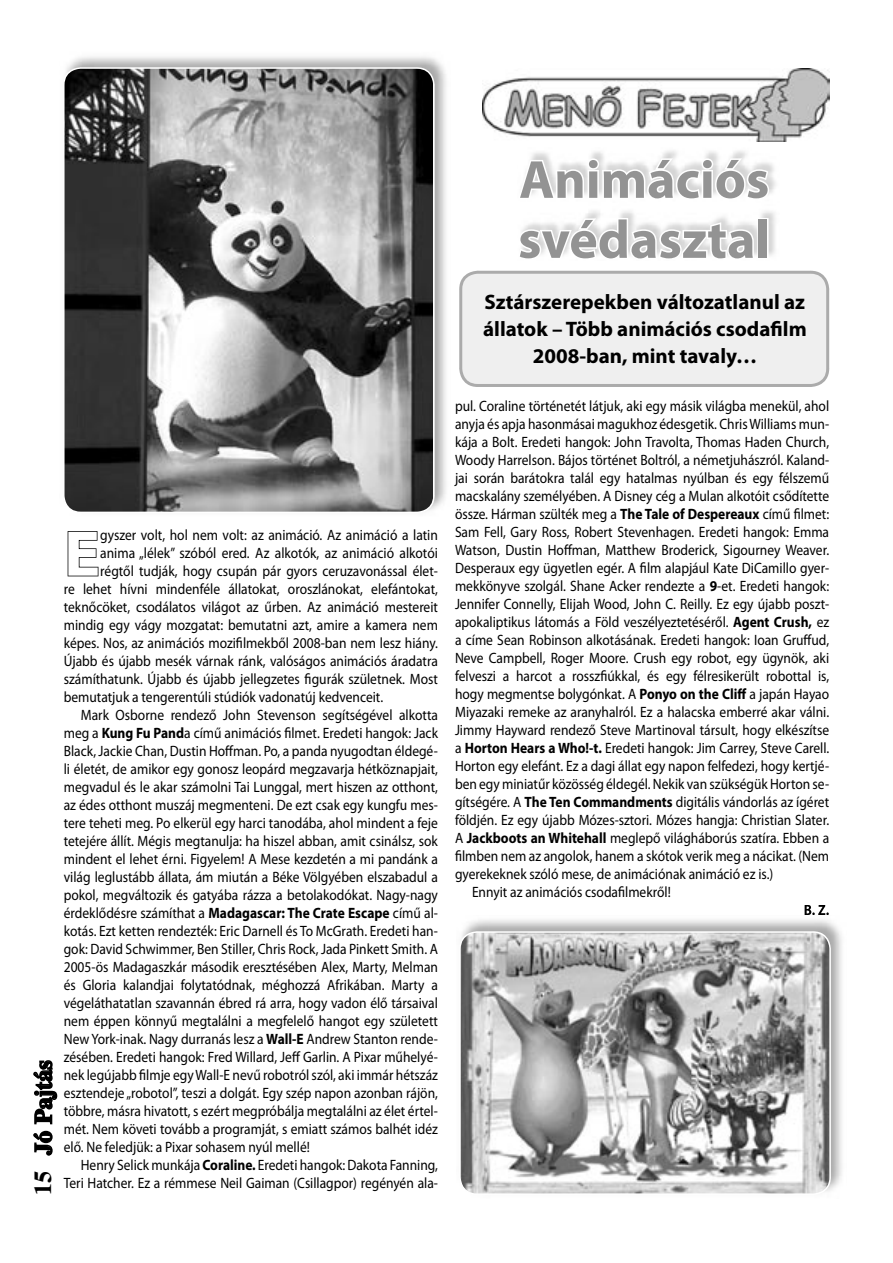
<style>
.page{position:relative;width:893px;height:1263px;background:#fff}
.page>*{position:absolute;margin:0;border:0;box-sizing:border-box;transform-origin:0 0}
.t1{font:700 64.95px "Myriad Pro";color:#fff;scale:1.05 1}
.t2{font:700 54px/60px "Myriad Pro";color:#939393}
.t3{font:700 24px "CG Times";color:#000}
.t4{font:700 21px/27px "Myriad Pro";color:#000;text-align:center}
.t5{font:15px "Myriad Pro";color:#000;scale:.9 1}
.s1{font-weight:700}
</style>
<div class="page">
<svg style="left:33px;top:1060px;width:25px;height:96px"></svg>
<img style="left:482px;top:68px;width:347px;height:73px">
<svg style="left:67px;top:531px;width:32px;height:46px"></svg>
<svg style="left:805px;top:905px;width:24px;height:10px"></svg>
<svg style="left:519px;top:156px;width:252px;height:45px"></svg>
<svg style="left:519px;top:216px;width:237px;height:42px"></svg>
<div style="left:757px;top:218px;width:12px;height:41px;border:3px solid #fff"></div>
<svg style="left:459px;top:271px;width:370px;height:116px"></svg>
<img style="left:68px;top:57px;width:378px;height:451px">
<svg style="left:64px;top:67px;width:371px;height:445px;background:#767676"></svg>
<img style="left:464px;top:920px;width:378px;height:270px">
<svg style="left:460px;top:931px;width:371px;height:263px;background:#adadad"></svg>
<h1 class="t1" style="left:64px;top:517px;width:36px">E</h1>
<p class="t5" style="left:100px;top:526px;width:377px">gyszer volt, hol nem volt: az animáció. Az animáció a latin</p>
<p class="t5" style="left:100px;top:544px;width:377px">anima „lélek” szóból ered. Az alkotók, az animáció alkotói</p>
<p class="t5" style="left:100px;top:562px;width:377px">régtől tudják, hogy csupán pár gyors ceruzavonással élet-</p>
<p class="t5" style="left:64px;top:580px;width:417px">re lehet hívni mindenféle állatokat, oroszlánokat, elefántokat,</p>
<p class="t5" style="left:64px;top:598px;width:417px">teknőcöket, csodálatos világot az űrben. Az animáció mestereit</p>
<p class="t5" style="left:64px;top:616px;width:417px">mindig egy vágy mozgatat: bemutatni azt, amire a kamera nem</p>
<p class="t5" style="left:64px;top:634px;width:417px">képes. Nos, az animációs mozifilmekből 2008-ban nem lesz hiány.</p>
<p class="t5" style="left:64px;top:652px;width:417px">Újabb és újabb mesék várnak ránk, valóságos animációs áradatra</p>
<p class="t5" style="left:64px;top:670px;width:417px">számíthatunk. Újabb és újabb jellegzetes figurák születnek. Most</p>
<p class="t5" style="left:64px;top:688px;width:356px">bemutatjuk a tengerentúli stúdiók vadonatúj kedvenceit.</p>
<p class="t5" style="left:81px;top:706px;width:398px">Mark Osborne rendező John Stevenson segítségével alkotta</p>
<p class="t5" style="left:64px;top:724px;width:417px">meg a <span class="s1">Kung Fu Pand</span>a című animációs filmet. Eredeti hangok: Jack</p>
<p class="t5" style="left:64px;top:742px;width:417px">Black, Jackie Chan, Dustin Hoffman. Po, a panda nyugodtan éldegé-</p>
<p class="t5" style="left:64px;top:760px;width:417px">li életét, de amikor egy gonosz leopárd megzavarja hétköznapjait,</p>
<p class="t5" style="left:64px;top:778px;width:417px">megvadul és le akar számolni Tai Lunggal, mert hiszen az otthont,</p>
<p class="t5" style="left:64px;top:796px;width:417px">az édes otthont muszáj megmenteni. De ezt csak egy kungfu mes-</p>
<p class="t5" style="left:64px;top:814px;width:417px">tere teheti meg. Po elkerül egy harci tanodába, ahol mindent a feje</p>
<p class="t5" style="left:64px;top:832px;width:417px">tetejére állít. Mégis megtanulja: ha hiszel abban, amit csinálsz, sok</p>
<p class="t5" style="left:64px;top:850px;width:417px">mindent el lehet érni. Figyelem! A Mese kezdetén a mi pandánk a</p>
<p class="t5" style="left:64px;top:868px;width:417px">világ leglustább állata, ám miután a Béke Völgyében elszabadul a</p>
<p class="t5" style="left:64px;top:886px;width:417px">pokol, megváltozik és gatyába rázza a betolakodókat. Nagy-nagy</p>
<p class="t5" style="left:64px;top:904px;width:417px">érdeklődésre számíthat a <span class="s1">Madagascar: The Crate Escape</span> című al-</p>
<p class="t5" style="left:64px;top:922px;width:417px">kotás. Ezt ketten rendezték: Eric Darnell és To McGrath. Eredeti han-</p>
<p class="t5" style="left:64px;top:940px;width:417px">gok: David Schwimmer, Ben Stiller, Chris Rock, Jada Pinkett Smith. A</p>
<p class="t5" style="left:64px;top:958px;width:417px">2005-ös Madagaszkár második eresztésében Alex, Marty, Melman</p>
<p class="t5" style="left:64px;top:976px;width:417px">és Gloria kalandjai folytatódnak, méghozzá Afrikában. Marty a</p>
<p class="t5" style="left:64px;top:994px;width:417px">végeláthatatlan szavannán ébred rá arra, hogy vadon élő társaival</p>
<p class="t5" style="left:64px;top:1012px;width:417px">nem éppen könnyű megtalálni a megfelelő hangot egy született</p>
<p class="t5" style="left:64px;top:1030px;width:417px">New York-inak. Nagy durranás lesz a <span class="s1">Wall-E</span> Andrew Stanton rende-</p>
<p class="t5" style="left:64px;top:1048px;width:417px">zésében. Eredeti hangok: Fred Willard, Jeff Garlin. A Pixar műhelyé-</p>
<p class="t5" style="left:64px;top:1066px;width:417px">nek legújabb filmje egy Wall-E nevű robotról szól, aki immár hétszáz</p>
<p class="t5" style="left:64px;top:1084px;width:417px">esztendeje „robotol”, teszi a dolgát. Egy szép napon azonban rájön,</p>
<p class="t5" style="left:64px;top:1102px;width:417px">többre, másra hivatott, s ezért megpróbálja megtalálni az élet értel-</p>
<p class="t5" style="left:64px;top:1120px;width:417px">mét. Nem követi tovább a programját, s emiatt számos balhét idéz</p>
<p class="t5" style="left:64px;top:1138px;width:275px">elő. Ne feledjük: a Pixar sohasem nyúl mellé!</p>
<p class="t5" style="left:81px;top:1156px;width:398px">Henry Selick munkája <span class="s1">Coraline.</span> Eredeti hangok: Dakota Fanning,</p>
<p class="t5" style="left:64px;top:1174px;width:417px">Teri Hatcher. Ez a rémmese Neil Gaiman (Csillagpor) regényén ala-</p>
<h3 class="t3" style="left:29px;top:1154px;width:96px;rotate:-90deg">Jó Pajtás</h3>
<h3 class="t3" style="left:28px;top:1195px;width:25px;rotate:-90deg">15</h3>
<h2 class="t2" style="left:518px;top:150px;width:254px">Animációs svédasztal</h2>
<h3 class="t4" style="left:483px;top:289px;width:325px">Sztárszerepekben változatlanul az állatok – Több animációs csodafilm<br>2008-ban, mint tavaly…</h3>
<p class="t5" style="left:455px;top:398px;width:417px">pul. Coraline történetét látjuk, aki egy másik világba menekül, ahol</p>
<p class="t5" style="left:455px;top:416px;width:417px">anyja és apja hasonmásai magukhoz édesgetik. Chris Williams mun-</p>
<p class="t5" style="left:455px;top:434px;width:417px">kája a Bolt. Eredeti hangok: John Travolta, Thomas Haden Church,</p>
<p class="t5" style="left:455px;top:452px;width:417px">Woody Harrelson. Bájos történet Boltról, a németjuhászról. Kaland-</p>
<p class="t5" style="left:455px;top:470px;width:417px">jai során barátokra talál egy hatalmas nyúlban és egy félszemű</p>
<p class="t5" style="left:455px;top:488px;width:417px">macskalány személyében. A Disney cég a Mulan alkotóit csődítette</p>
<p class="t5" style="left:455px;top:506px;width:417px">össze. Hárman szülték meg a <span class="s1">The Tale of Despereaux</span> című filmet:</p>
<p class="t5" style="left:455px;top:524px;width:417px">Sam Fell, Gary Ross, Robert Stevenhagen. Eredeti hangok: Emma</p>
<p class="t5" style="left:455px;top:542px;width:417px">Watson, Dustin Hoffman, Matthew Broderick, Sigourney Weaver.</p>
<p class="t5" style="left:455px;top:560px;width:417px">Desperaux egy ügyetlen egér. A film alapjául Kate DiCamillo gyer-</p>
<p class="t5" style="left:455px;top:578px;width:417px">mekkönyve szolgál. Shane Acker rendezte a <span class="s1">9</span>-et. Eredeti hangok:</p>
<p class="t5" style="left:455px;top:596px;width:417px">Jennifer Connelly, Elijah Wood, John C. Reilly. Ez egy újabb poszt-</p>
<p class="t5" style="left:455px;top:614px;width:417px">apokaliptikus látomás a Föld veszélyeztetéséről. <span class="s1">Agent Crush,</span> ez</p>
<p class="t5" style="left:455px;top:632px;width:417px">a címe Sean Robinson alkotásának. Eredeti hangok: Ioan Gruffud,</p>
<p class="t5" style="left:455px;top:650px;width:417px">Neve Campbell, Roger Moore. Crush egy robot, egy ügynök, aki</p>
<p class="t5" style="left:455px;top:668px;width:417px">felveszi a harcot a rosszfiúkkal, és egy félresikerült robottal is,</p>
<p class="t5" style="left:455px;top:686px;width:417px">hogy megmentse bolygónkat. A <span class="s1">Ponyo on the Cliff</span> a japán Hayao</p>
<p class="t5" style="left:455px;top:704px;width:417px">Miyazaki remeke az aranyhalról. Ez a halacska emberré akar válni.</p>
<p class="t5" style="left:455px;top:722px;width:417px">Jimmy Hayward rendező Steve Martinoval társult, hogy elkészítse</p>
<p class="t5" style="left:455px;top:740px;width:417px">a <span class="s1">Horton Hears a Who!-t.</span> Eredeti hangok: Jim Carrey, Steve Carell.</p>
<p class="t5" style="left:455px;top:758px;width:417px">Horton egy elefánt. Ez a dagi állat egy napon felfedezi, hogy kertjé-</p>
<p class="t5" style="left:455px;top:776px;width:417px">ben egy miniatűr közösség éldegél. Nekik van szükségük Horton se-</p>
<p class="t5" style="left:455px;top:794px;width:417px">gítségére. A <span class="s1">The Ten Commandments</span> digitális vándorlás az ígéret</p>
<p class="t5" style="left:455px;top:812px;width:417px">földjén. Ez egy újabb Mózes-sztori. Mózes hangja: Christian Slater.</p>
<p class="t5" style="left:455px;top:830px;width:417px">A <span class="s1">Jackboots an Whitehall</span> meglepő világháborús szatíra. Ebben a</p>
<p class="t5" style="left:455px;top:848px;width:417px">filmben nem az angolok, hanem a skótok verik meg a nácikat. (Nem</p>
<p class="t5" style="left:455px;top:866px;width:355px">gyerekeknek szóló mese, de animációnak animáció ez is.)</p>
<p class="t5" style="left:472px;top:884px;width:223px">Ennyit az animációs csodafilmekről!</p>
</div>
